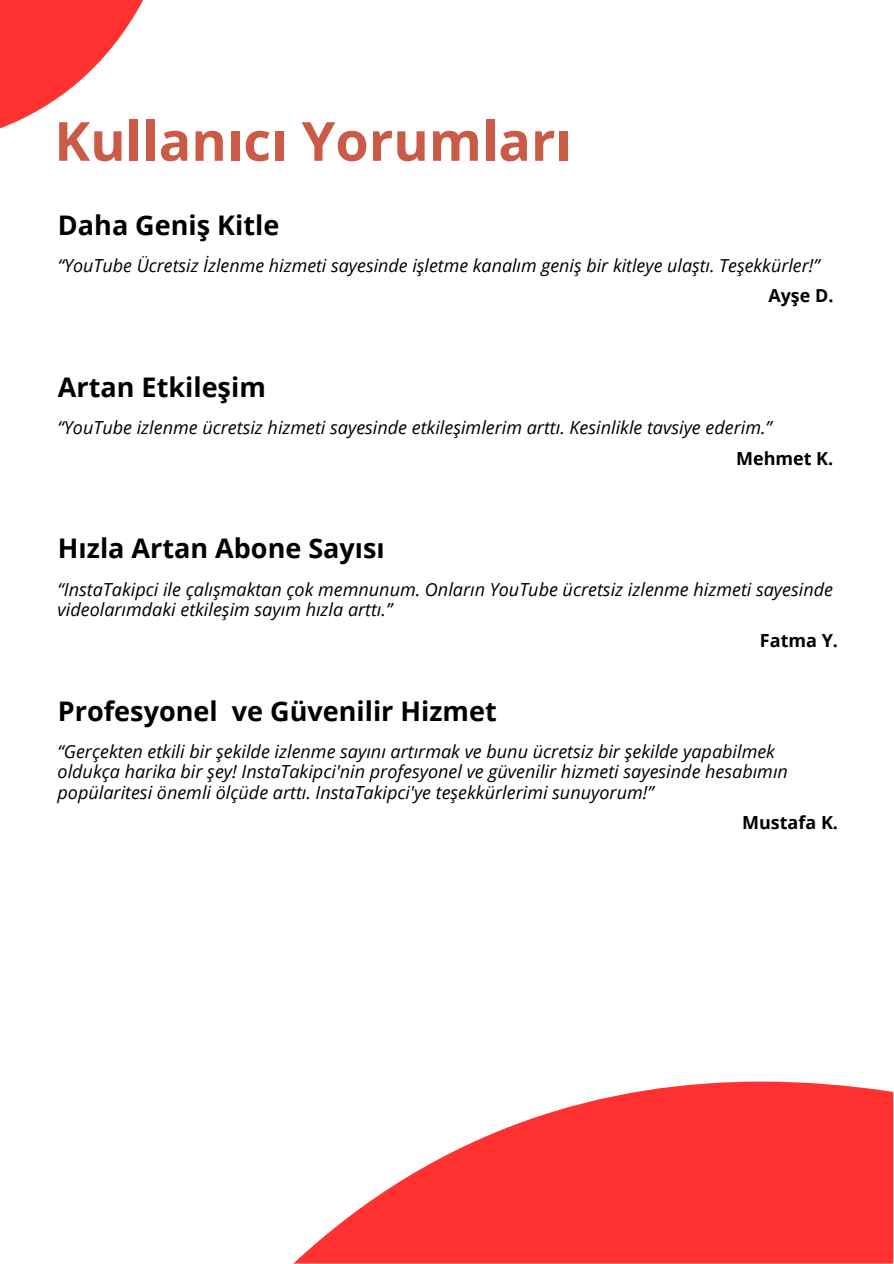
<style>
.page{position:relative;width:894px;height:1264px;background:#fff}
.page>*{position:absolute;margin:0;border:0;box-sizing:border-box;transform-origin:0 0}
.t1{font:700 54px "Open Sans";color:#ca5c47}
.t2{font:700 27px "Open Sans";color:#000}
.t3{font:italic 18px/20.2px "Open Sans";color:#000}
.t4{font:700 18px "Open Sans";color:#000}
.t5{font:italic 17.85px "Open Sans";color:#000}
.t6{font:700 17.85px "Open Sans";color:#000}
</style>
<div class="page">
<svg style="left:294px;top:1081px;width:599px;height:182px;fill:#ff3131"></svg>
<svg style="left:0;top:0;width:143px;height:128px"></svg>
<h1 class="t1" style="left:54px;top:103px;width:519px">Kullanıcı Yorumları</h1>
<h2 class="t2" style="left:58px;top:206px;width:223px">Daha Geniş Kitle</h2>
<p class="t5" style="left:58px;top:253px;width:763px">“YouTube Ücretsiz İzlenme hizmeti sayesinde işletme kanalım geniş bir kitleye ulaştı. Teşekkürler!”</p>
<p class="t6" style="left:768px;top:283px;width:66px">Ayşe D.</p>
<h2 class="t2" style="left:58px;top:368px;width:209px">Artan Etkileşim</h2>
<p class="t3" style="left:58px;top:417px;width:715px">“YouTube izlenme ücretsiz hizmeti sayesinde etkileşimlerim arttı. Kesinlikle tavsiye ederim.”</p>
<p class="t4" style="left:735px;top:445px;width:99px">Mehmet K.</p>
<h2 class="t2" style="left:58px;top:529px;width:328px">Hızla Artan Abone Sayısı</h2>
<p class="t3" style="left:58px;top:579px;width:776px">“InstaTakipci ile çalışmaktan çok memnunum. Onların YouTube ücretsiz izlenme hizmeti sayesinde videolarımdaki etkileşim sayım hızla arttı.”</p>
<p class="t4" style="left:759px;top:627px;width:80px">Fatma Y.</p>
<h2 class="t2" style="left:58px;top:691px;width:440px">Profesyonel ve Güvenilir Hizmet</h2>
<p class="t3" style="left:58px;top:741px;width:731px">“Gerçekten etkili bir şekilde izlenme sayını artırmak ve bunu ücretsiz bir şekilde yapabilmek oldukça harika bir şey! InstaTakipci'nin profesyonel ve güvenilir hizmeti sayesinde hesabımın popülaritesi önemli ölçüde arttı. InstaTakipci'ye teşekkürlerimi sunuyorum!”</p>
<p class="t4" style="left:741px;top:809px;width:97px">Mustafa K.</p>
</div>
